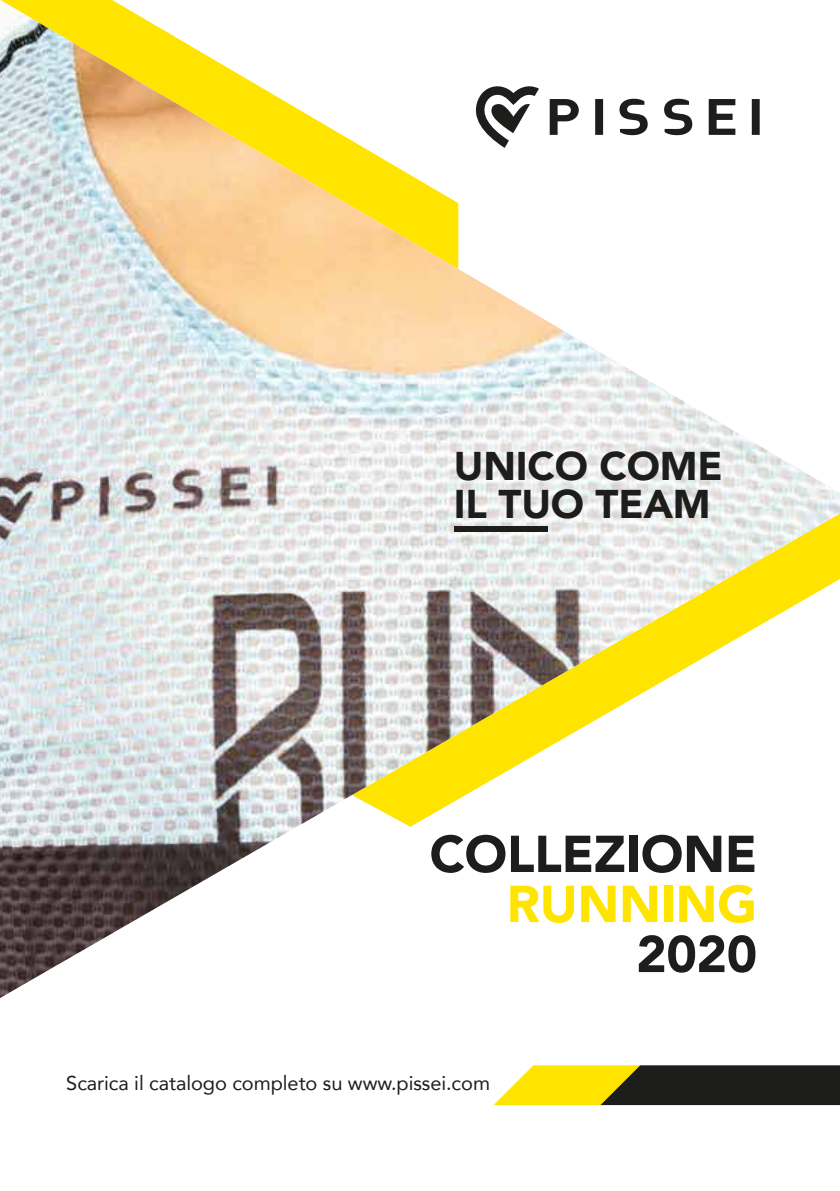
<style>
.page{position:relative;width:840px;height:1191px;background:#fff}
.page>*{position:absolute;margin:0;border:0;box-sizing:border-box;transform-origin:0 0}
.t1{font:900 51.2px "Avenir";letter-spacing:-.005em;color:#1d1d1b}
.t2{font:900 51.2px "Avenir";letter-spacing:-.005em;color:#ffe400}
.t3{font:900 40px/38px "Avenir";letter-spacing:-.005em;color:#1d1d1b}
.t4{font:20px "Avenir";letter-spacing:-.005em;color:#1d1d1b}
</style>
<div class="page">
<svg style="left:494px;top:1065px;width:345px;height:40px;background:#716921"></svg>
<img style="left:0;top:0;width:839px;height:998px">
<div style="left:453px;top:526px;width:94px;height:5px;background:#1d1d1b"></div>
<h2 class="t3" style="left:453px;top:446px;width:270px">UNICO COME<br>IL TUO TEAM</h2>
<h1 class="t1" style="left:429px;top:810px;width:329px">COLLEZIONE</h1>
<h1 class="t2" style="left:506px;top:860px;width:252px">RUNNING</h1>
<h1 class="t1" style="left:636px;top:910px;width:122px">2020</h1>
<p class="t4" style="left:66px;top:1066px;width:425px">Scarica il catalogo completo su www.pissei.com</p>
</div>
